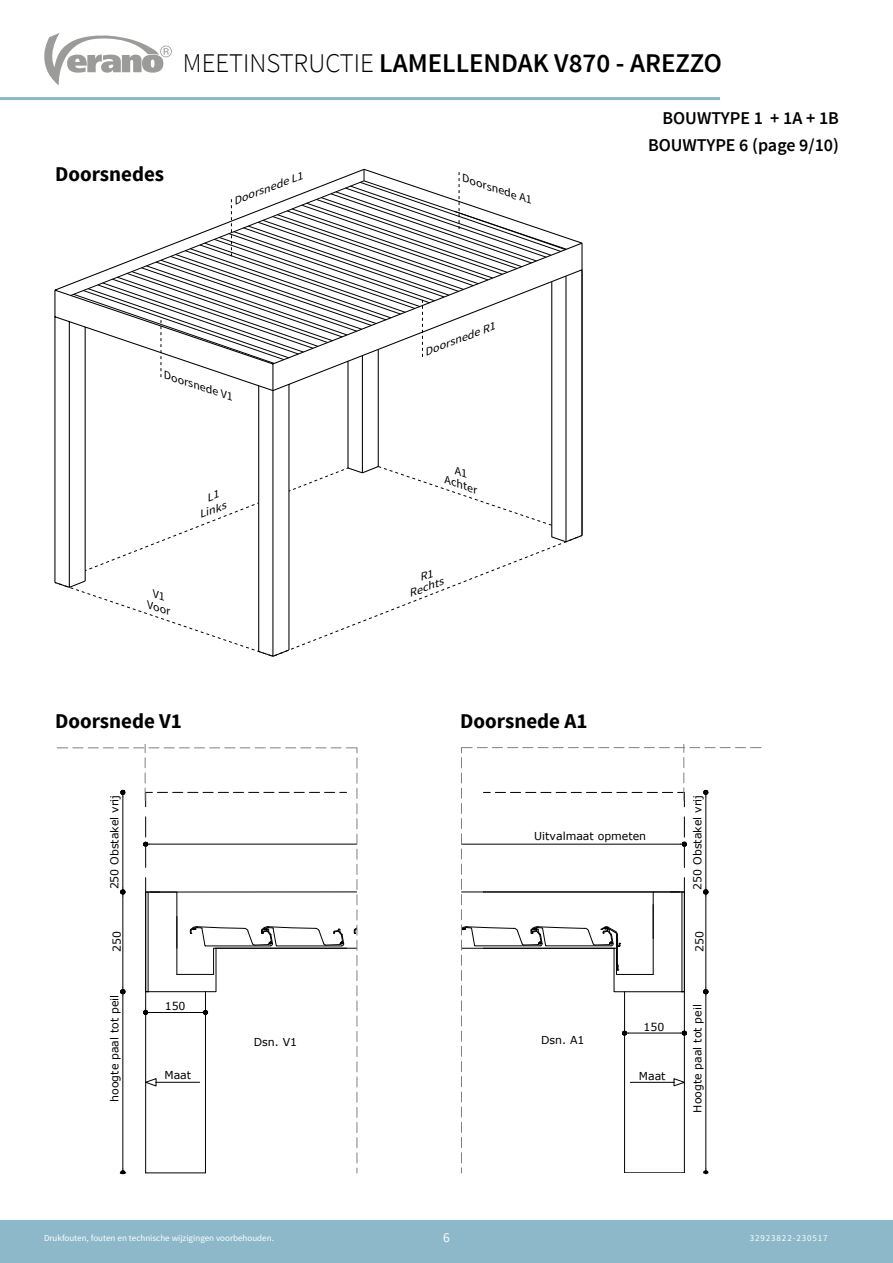
<style>
.page{position:relative;width:893px;height:1263px;background:#fff}
.page>*{position:absolute;margin:0;border:0;box-sizing:border-box;transform-origin:0 0}
.t1{font:600 27px "Source Sans Pro";color:#000}
.t2{font:700 21px "Source Sans Pro";color:#000}
.t3{font:600 18px/27px "Source Sans Pro";color:#000;text-align:right}
.t4{font:13.5px "Source Sans Pro";color:#fff}
.t5{font:italic 11.4px "Source Sans Pro";color:#000;scale:1.11 1}
.t6{font:italic 11.25px "Source Sans Pro";color:#000;scale:1.14 1}
.t7{font:10.95px "Verdana";color:#000}
.t8{font:9px "Source Sans Pro";color:#fff}
.t9{font:9px "Source Sans Pro";letter-spacing:.1em;color:#fff}
.s1{font-weight:300}
</style>
<div class="page">
<div style="left:0;top:1220px;width:893px;height:43px;background:#8db8c9"></div>
<svg style="left:44px;top:33px;width:128px;height:52px"></svg>
<hr style="left:0;top:97px;width:720px;height:3px;background:#8db8c9">
<svg style="left:54px;top:283px;width:218px;height:184px"></svg>
<hr style="left:582px;top:270px;width:1px;height:265px;background:#000">
<svg style="left:347px;top:379px;width:235px;height:159px"></svg>
<svg style="left:110px;top:536px;width:468px;height:121px"></svg>
<svg style="left:70px;top:168px;width:512px;height:211px"></svg>
<svg style="left:461px;top:744px;width:300px;height:429px"></svg>
<hr style="left:145px;top:992px;width:1px;height:181px;background:#000">
<hr style="left:205px;top:992px;width:1px;height:181px;background:#000">
<hr style="left:146px;top:1172px;width:59px;height:1px;background:#000">
<hr style="left:123px;top:996px;width:1px;height:173px;background:#000">
<svg style="left:120px;top:1169px;width:6px;height:5px"></svg>
<hr style="left:156px;top:1082px;width:44px;height:1px;background:#000">
<svg style="left:145px;top:1078px;width:11px;height:8px"></svg>
<svg style="left:357px;top:1062px;width:1px;height:111px"></svg>
<svg style="left:57px;top:747px;width:56px;height:1px"></svg>
<svg style="left:119px;top:744px;width:239px;height:312px"></svg>
<svg style="left:378px;top:466px;width:174px;height:60px"></svg>
<svg style="left:54px;top:467px;width:295px;height:134px"></svg>
<svg style="left:422px;top:569px;width:11px;height:12px"></svg>
<h2 class="t2" style="left:55px;top:160px;width:111px">Doorsnedes</h2>
<h1 class="t1" style="left:183px;top:46px;width:540px"><span class="s1">MEETINSTRUCTIE</span> LAMELLENDAK V870 - AREZZO</h1>
<h3 class="t3" style="left:648px;top:105px;width:192px">BOUWTYPE 1 + 1A + 1B<br>BOUWTYPE 6 (page 9/10)</h3>
<p class="t6" style="left:231px;top:195px;width:66px;rotate:-21deg">Doorsnede L1</p>
<p class="t5" style="left:466px;top:171px;width:67px;rotate:18deg">Doorsnede A1</p>
<p class="t6" style="left:422px;top:346px;width:67px;rotate:-21deg">Doorsnede R1</p>
<p class="t5" style="left:167px;top:368px;width:67px;rotate:18deg">Doorsnede V1</p>
<p class="t7" style="left:208px;top:505px;width:22px;rotate:-90deg">250</p>
<p class="t6" style="left:197px;top:508px;width:26px;rotate:-21deg">Links</p>
<p class="t5" style="left:151px;top:598px;width:24px;rotate:18deg">Voor</p>
<p class="t5" style="left:448px;top:473px;width:32px;rotate:18deg">Achter</p>
<p class="t6" style="left:406px;top:587px;width:33px;rotate:-21deg">Rechts</p>
<h2 class="t2" style="left:55px;top:707px;width:128px">Doorsnede V1</h2>
<h2 class="t2" style="left:460px;top:707px;width:129px">Doorsnede A1</h2>
<p class="t7" style="left:107px;top:889px;width:97px;rotate:-90deg">250 Obstakel vrij</p>
<p class="t7" style="left:110px;top:952px;width:22px;rotate:-90deg">250</p>
<p class="t7" style="left:107px;top:1102px;width:109px;rotate:-90deg">hoogte paal tot peil</p>
<p class="t7" style="left:165px;top:999px;width:22px">150</p>
<p class="t7" style="left:164px;top:1068px;width:28px">Maat</p>
<p class="t7" style="left:254px;top:1035px;width:45px">Dsn. V1</p>
<p class="t7" style="left:534px;top:829px;width:113px">Uitvalmaat opmeten</p>
<p class="t7" style="left:541px;top:1033px;width:45px">Dsn. A1</p>
<p class="t7" style="left:644px;top:1020px;width:22px">150</p>
<p class="t7" style="left:639px;top:1069px;width:28px">Maat</p>
<p class="t7" style="left:690px;top:889px;width:97px;rotate:-90deg">250 Obstakel vrij</p>
<p class="t7" style="left:693px;top:952px;width:22px;rotate:-90deg">250</p>
<p class="t7" style="left:690px;top:1113px;width:110px;rotate:-90deg">Hoogte paal tot peil</p>
<p class="t8" style="left:44px;top:1233px;width:231px">Drukfouten, fouten en technische wijzigingen voorbehouden.</p>
<p class="t4" style="left:443px;top:1229px;width:8px">6</p>
<p class="t9" style="left:750px;top:1233px;width:80px">32923822-230517</p>
</div>
